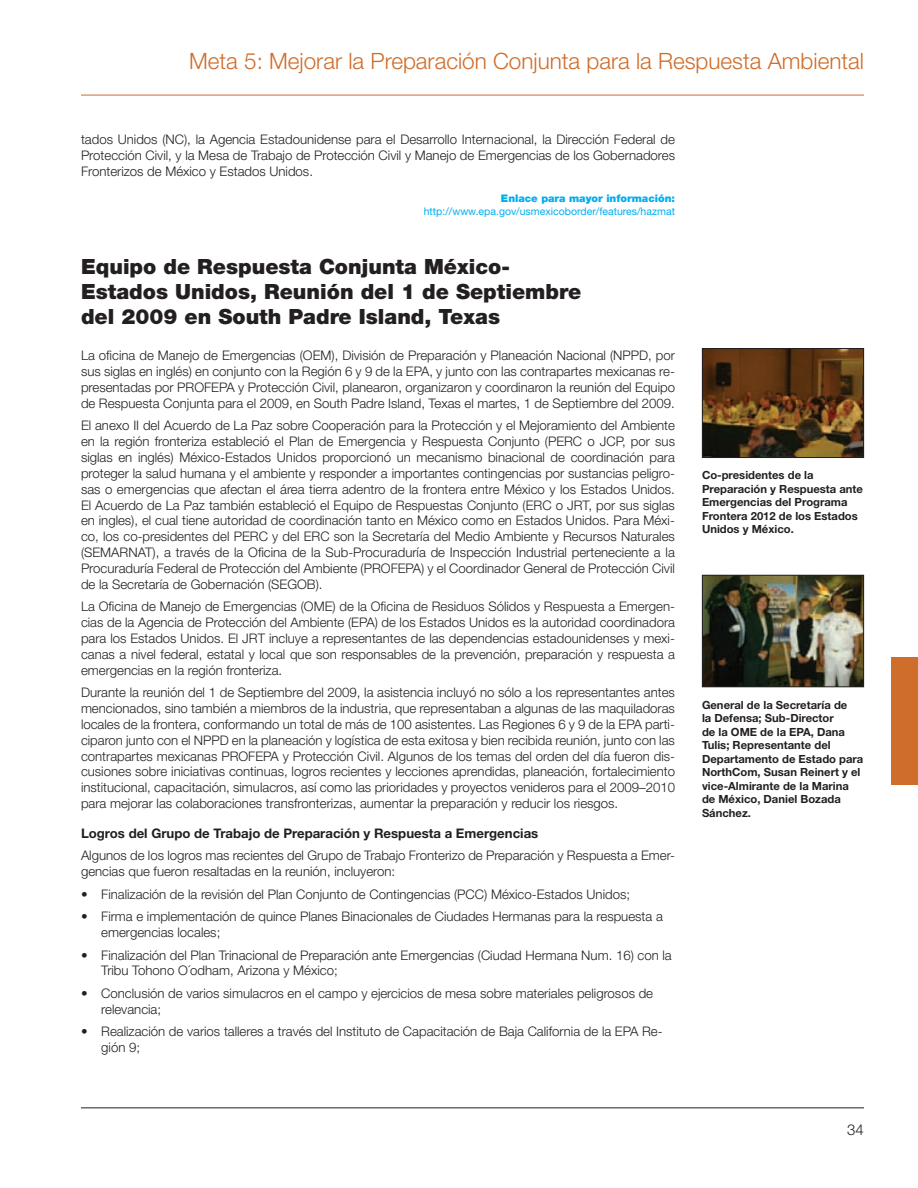
<style>
.page{position:relative;width:918px;height:1188px;background:#fff}
.page>*{position:absolute;margin:0;border:0;box-sizing:border-box;transform-origin:0 0}
.t1{font:300 22.5px "Helvetica Neue LT Std";color:#cf6d2b}
.t2{font:900 21px/25.2px "Helvetica Neue LT Std";color:#231f20}
.t3{font:300 15px "Helvetica Neue LT Std";color:#231f20}
.t4{font:300 13.2px/15.9px "Helvetica Neue LT Std";color:#231f20;text-align:justify}
.t5{font:700 13.2px "Helvetica Neue LT Std";color:#231f20}
.t6{font:700 11.25px/13.5px "Helvetica Neue LT Std";color:#231f20}
.t7{font:10.5px "Helvetica Neue LT Std";color:#00aeef}
.t8{font:900 10.5px "Helvetica Neue LT Std";color:#00aeef}
</style>
<div class="page">
<hr style="left:81px;top:95px;width:783px;height:1px;background:#cf6d2b">
<div style="left:891px;top:658px;width:27px;height:127px;background:#cf6d2b"></div>
<hr style="left:81px;top:1107px;width:783px;height:1px;background:#231f20">
<img style="left:704px;top:350px;width:158px;height:106px">
<div style="left:702px;top:348px;width:162px;height:110px;border:1px solid #231f20"></div>
<img style="left:704px;top:577px;width:158px;height:108px">
<div style="left:702px;top:575px;width:162px;height:112px;border:1px solid #231f20"></div>
<h1 class="t1" style="left:189px;top:47px;width:676px">Meta 5: Mejorar la Preparación Conjunta para la Respuesta Ambiental</h1>
<p class="t4" style="left:81px;top:132px;width:596px">tados Unidos (NC), la Agencia Estadounidense para el Desarrollo Internacional, la Dirección Federal de Protección Civil, y la Mesa de Trabajo de Protección Civil y Manejo de Emergencias de los Gobernadores Fronterizos de México y Estados Unidos.</p>
<p class="t8" style="left:501px;top:192px;width:176px">Enlace para mayor información:</p>
<p class="t7" style="left:424px;top:205px;width:253px">http://www.epa.gov/usmexicoborder/features/hazmat</p>
<h2 class="t2" style="left:81px;top:254px;width:502px">Equipo de Respuesta Conjunta México-<br>Estados Unidos, Reunión del 1 de Septiembre del 2009 en South Padre Island, Texas</h2>
<p class="t4" style="left:81px;top:347px;width:596px">La oficina de Manejo de Emergencias (OEM), División de Preparación y Planeación Nacional (NPPD, por sus siglas en inglés) en conjunto con la Región 6 y 9 de la EPA, y junto con las contrapartes mexicanas re&shy;presentadas por PROFEPA y Protección Civil, planearon, organizaron y coordinaron la reunión del Equipo de Respuesta Conjunta para el 2009, en South Padre Island, Texas el martes, 1 de Septiembre del 2009.</p>
<p class="t4" style="left:81px;top:417px;width:596px">El anexo II del Acuerdo de La Paz sobre Cooperación para la Protección y el Mejoramiento del Ambiente en la región fronteriza estableció el Plan de Emergencia y Respuesta Conjunto (PERC o JCP, por sus siglas en inglés) México-Estados Unidos proporcionó un mecanismo binacional de coordinación para proteger la salud humana y el ambiente y responder a importantes contingencias por sustancias peligro&shy;sas o emergencias que afectan el área tierra adentro de la frontera entre México y los Estados Unidos.<br>El Acuerdo de La Paz también estableció el Equipo de Respuestas Conjunto (ERC o JRT, por sus siglas en ingles), el cual tiene autoridad de coordinación tanto en México como en Estados Unidos. Para Méxi&shy;co, los co-presidentes del PERC y del ERC son la Secretaría del Medio Ambiente y Recursos Naturales (SEMARNAT), a través de la Oficina de la Sub-Procuraduría de Inspección Industrial perteneciente a la Procuraduría Federal de Protección del Ambiente (PROFEPA) y el Coordinador General de Protección Civil de la Secretaría de Gobernación (SEGOB).</p>
<p class="t4" style="left:81px;top:598px;width:596px">La Oficina de Manejo de Emergencias (OME) de la Oficina de Residuos Sólidos y Respuesta a Emergen&shy;cias de la Agencia de Protección del Ambiente (EPA) de los Estados Unidos es la autoridad coordinadora para los Estados Unidos. El JRT incluye a representantes de las dependencias estadounidenses y mexi&shy;canas a nivel federal, estatal y local que son responsables de la prevención, preparación y respuesta a emergencias en la región fronteriza.</p>
<p class="t4" style="left:81px;top:684px;width:596px">Durante la reunión del 1 de Septiembre del 2009, la asistencia incluyó no sólo a los representantes antes mencionados, sino también a miembros de la industria, que representaban a algunas de las maquiladoras locales de la frontera, conformando un total de más de 100 asistentes. Las Regiones 6 y 9 de la EPA parti&shy;ciparon junto con el NPPD en la planeación y logística de esta exitosa y bien recibida reunión, junto con las contrapartes mexicanas PROFEPA y Protección Civil. Algunos de los temas del orden del día fueron dis&shy;cusiones sobre iniciativas continuas, logros recientes y lecciones aprendidas, planeación, fortalecimiento institucional, capacitación, simulacros, así como las prioridades y proyectos venideros para el 2009–2010 para mejorar las colaboraciones transfronterizas, aumentar la preparación y reducir los riesgos.</p>
<p class="t5" style="left:81px;top:825px;width:459px">Logros del Grupo de Trabajo de Preparación y Respuesta a Emergencias</p>
<p class="t4" style="left:81px;top:847px;width:596px">Algunos de los logros mas recientes del Grupo de Trabajo Fronterizo de Preparación y Respuesta a Emer&shy;gencias que fueron resaltadas en la reunión, incluyeron:</p>
<p class="t4" style="left:81px;top:886px;width:551px">• Finalización de la revisión del Plan Conjunto de Contingencias (PCC) México-Estados Unidos;</p>
<p class="t4" style="left:101px;top:908px;width:563px;text-indent:-20px">• Firma e implementación de quince Planes Binacionales de Ciudades Hermanas para la respuesta a emergencias locales;</p>
<p class="t4" style="left:101px;top:947px;width:572px;text-indent:-20px">• Finalización del Plan Trinacional de Preparación ante Emergencias (Ciudad Hermana Num. 16) con la<br>Tribu Tohono O´odham, Arizona y México;</p>
<p class="t4" style="left:101px;top:985px;width:553px;text-indent:-20px">• Conclusión de varios simulacros en el campo y ejercicios de mesa sobre materiales peligrosos de relevancia;</p>
<p class="t4" style="left:101px;top:1023px;width:563px;text-indent:-20px">• Realización de varios talleres a través del Instituto de Capacitación de Baja California de la EPA Re&shy;gión 9;</p>
<p class="t6" style="left:702px;top:468px;width:163px">Co-presidentes de la<br>Preparación y Respuesta ante<br>Emergencias del Programa<br>Frontera 2012 de los Estados<br>Unidos y México.</p>
<p class="t6" style="left:702px;top:698px;width:163px">General de la Secretaría de<br>la Defensa; Sub-Director<br>de la OME de la EPA, Dana<br>Tulis; Representante del<br>Departamento de Estado para<br>NorthCom, Susan Reinert y el vice-Almirante de la Marina de México, Daniel Bozada<br>Sánchez.</p>
<p class="t3" style="left:847px;top:1121px;width:18px">34</p>
</div>
